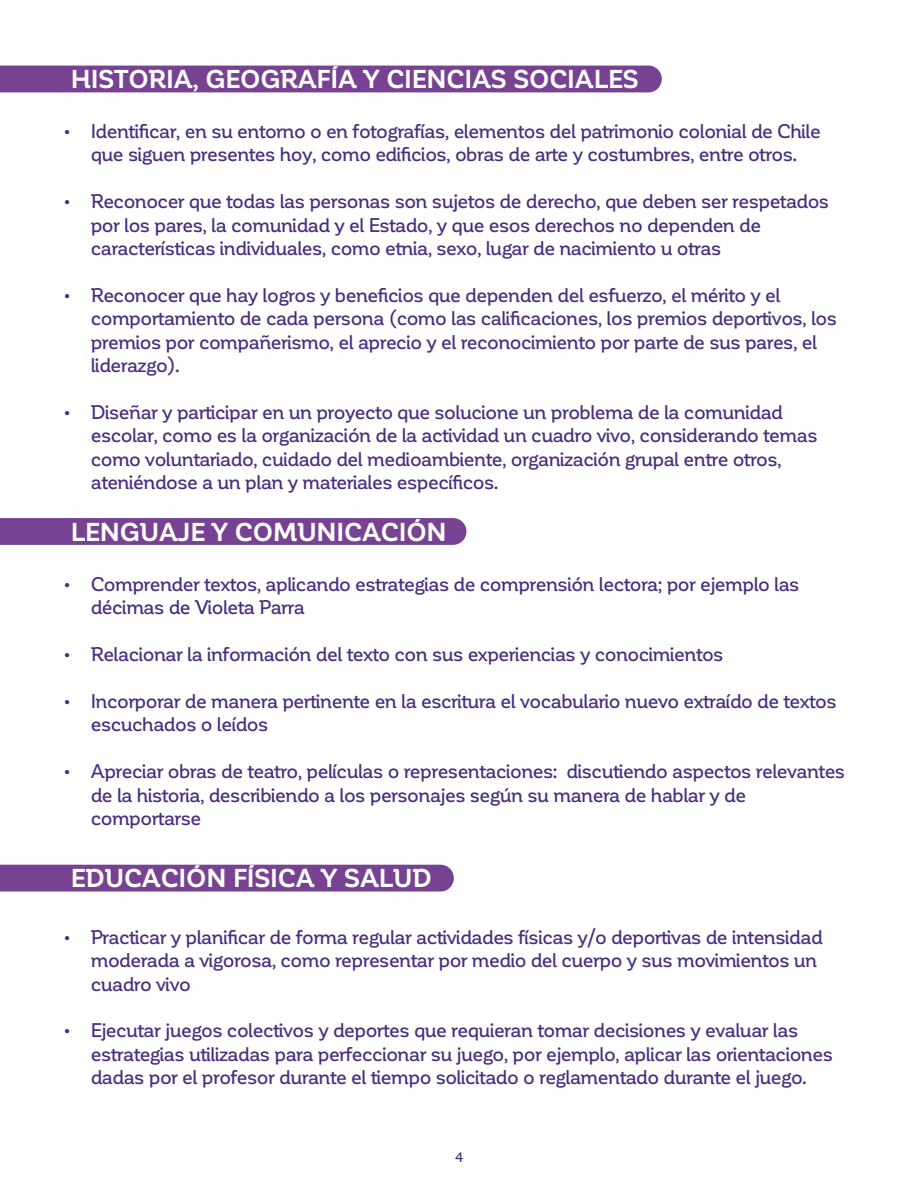
<style>
.page{position:relative;width:918px;height:1188px;background:#fff}
.page>*{position:absolute;margin:0;border:0;box-sizing:border-box;transform-origin:0 0}
.t1{font:700 25.5px "Corporative";letter-spacing:-.005em;color:#fff}
.t2{font:500 19.5px/23.4px "Corporative";letter-spacing:-.03em;color:#492d7f}
.t3{font:500 13.5px "Corporative";color:#492d7f}
</style>
<div class="page">
<div style="left:0;top:66px;width:662px;height:26px;background:#784292"></div>
<svg style="left:0;top:518px;width:466px;height:27px;background:#794493"></svg>
<div style="left:0;top:865px;width:454px;height:27px;background:#784292"></div>
<h1 class="t1" style="left:71px;top:65px;width:569px">HISTORIA, GEOGRAFÍA Y CIENCIAS SOCIALES</h1>
<p class="t2" style="left:64px;top:120px;width:759px;text-align:center">• Identificar, en su entorno o en fotografías, elementos del patrimonio colonial de Chile que siguen presentes hoy, como edificios, obras de arte y costumbres, entre otros.</p>
<p class="t2" style="left:91px;top:190px;width:740px;text-indent:-27px">• Reconocer que todas las personas son sujetos de derecho, que deben ser respetados por los pares, la comunidad y el Estado, y que esos derechos no dependen de características individuales, como etnia, sexo, lugar de nacimiento u otras</p>
<p class="t2" style="left:91px;top:284px;width:748px;text-indent:-27px">• Reconocer que hay logros y beneficios que dependen del esfuerzo, el mérito y el comportamiento de cada persona (como las calificaciones, los premios deportivos, los premios por compañerismo, el aprecio y el reconocimiento por parte de sus pares, el liderazgo).</p>
<p class="t2" style="left:91px;top:401px;width:728px;text-indent:-27px">• Diseñar y participar en un proyecto que solucione un problema de la comunidad escolar, como es la organización de la actividad un cuadro vivo, considerando temas como voluntariado, cuidado del medioambiente, organización grupal entre otros, ateniéndose a un plan y materiales específicos.</p>
<h1 class="t1" style="left:71px;top:518px;width:377px">LENGUAJE Y COMUNICACIÓN</h1>
<p class="t2" style="left:91px;top:573px;width:710px;text-indent:-27px">• Comprender textos, aplicando estrategias de comprensión lectora; por ejemplo las décimas de Violeta Parra</p>
<p class="t2" style="left:64px;top:643px;width:661px">• Relacionar la información del texto con sus experiencias y conocimientos</p>
<p class="t2" style="left:91px;top:690px;width:748px;text-indent:-27px">• Incorporar de manera pertinente en la escritura el vocabulario nuevo extraído de textos escuchados o leídos</p>
<p class="t2" style="left:91px;top:760px;width:756px;text-indent:-27px">• Apreciar obras de teatro, películas o representaciones: discutiendo aspectos relevantes de la historia, describiendo a los personajes según su manera de hablar y de comportarse</p>
<h1 class="t1" style="left:71px;top:864px;width:363px">EDUCACIÓN FÍSICA Y SALUD</h1>
<p class="t2" style="left:91px;top:925px;width:734px;text-indent:-27px">• Practicar y planificar de forma regular actividades físicas y/o deportivas de intensidad moderada a vigorosa, como representar por medio del cuerpo y sus movimientos un cuadro vivo</p>
<p class="t2" style="left:91px;top:1019px;width:744px;text-indent:-27px">• Ejecutar juegos colectivos y deportes que requieran tomar decisiones y evaluar las estrategias utilizadas para perfeccionar su juego, por ejemplo, aplicar las orientaciones dadas por el profesor durante el tiempo solicitado o reglamentado durante el juego.</p>
<p class="t3" style="left:455px;top:1150px;width:9px">4</p>
</div>
